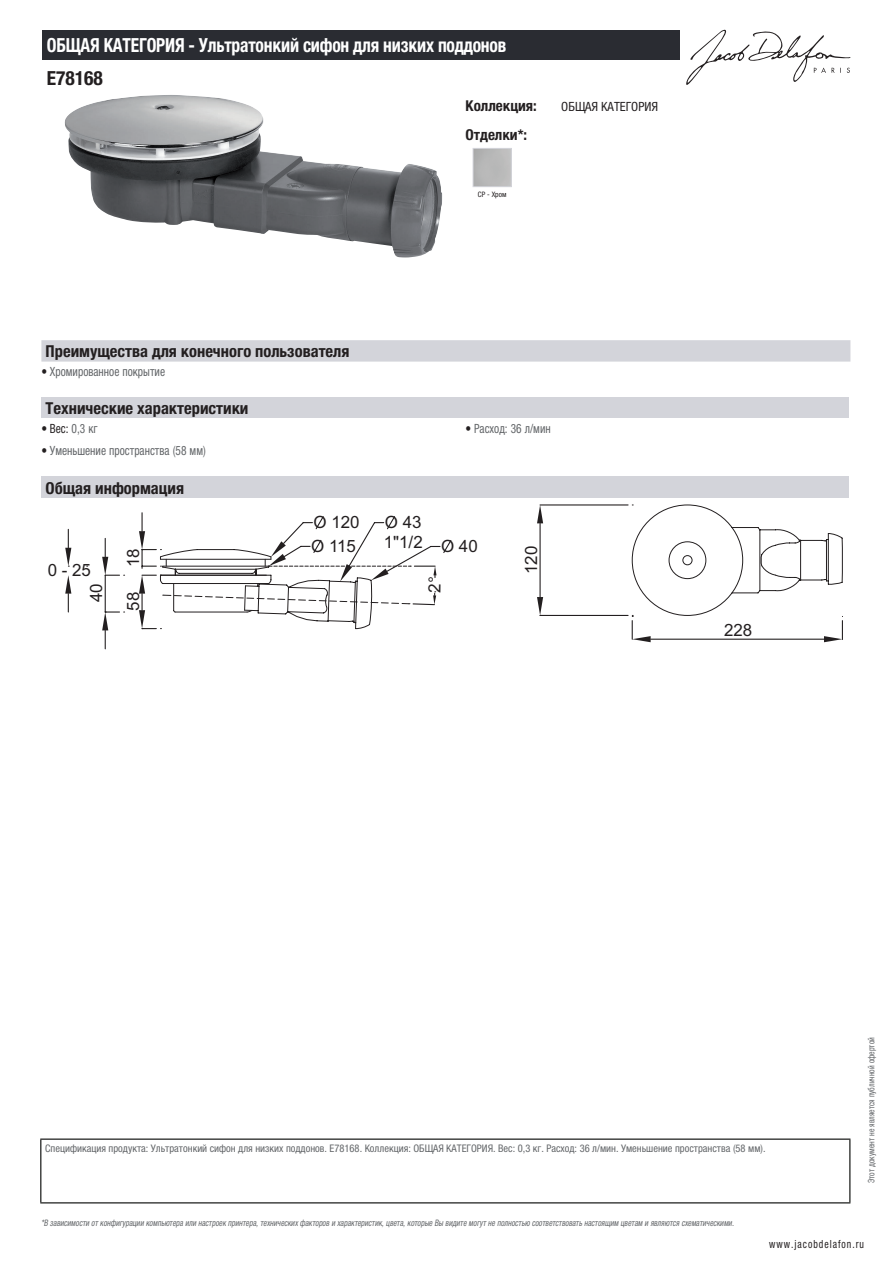
<style>
.page{position:relative;width:893px;height:1263px;background:#fff}
.page>*{position:absolute;margin:0;border:0;box-sizing:border-box;transform-origin:0 0}
.t1{font:700 condensed 19.5px "Helvetica Neue LTCYR";letter-spacing:-.01em;color:#fff;scale:.9 1}
.t2{font:700 condensed 19.5px "Helvetica Neue LTCYR";color:#231f20}
.t3{font:16.95px/19.4px "Arial";color:#231f20}
.t4{font:700 condensed 16.5px "Helvetica Neue LTCYR";color:#231f20}
.t5{font:700 condensed 15px "Helvetica Neue LTCYR";color:#231f20}
.t6{font:condensed 12.75px "Helvetica Neue LTCYR";color:#626568;scale:.9 1}
.t7{font:condensed 12.75px "Helvetica Neue LTCYR";color:#231f20}
.t8{font:condensed 12.75px "Helvetica Neue LTCYR";color:#231f20;scale:.9 1}
.t9{font:condensed 11.25px "Helvetica Neue LTCYR";letter-spacing:.1em;color:#231f20;scale:.87 1}
.t10{font:condensed 10.5px "Helvetica Neue LTCYR";color:#626568}
.t11{font:italic condensed 9px "Helvetica Neue LTCYR";color:#626568;scale:.87 1}
.t12{font:condensed 9px "Helvetica Neue LTCYR";color:#626568;scale:.87 1}
.t13{font:condensed 7.5px "Helvetica Neue LTCYR";color:#231f20}
.s1{color:#231f20}
.s2{color:#626568}
</style>
<div class="page">
<svg style="left:686px;top:30px;width:164px;height:55px"></svg>
<img style="left:65px;top:95px;width:377px;height:162px">
<div style="left:473px;top:148px;width:39px;height:39px;border:1px solid #d3d4da"></div>
<div style="left:41px;top:340px;width:809px;height:22px;background:#d3d4da"></div>
<div style="left:41px;top:397px;width:808px;height:21px;background:#d3d4da"></div>
<div style="left:41px;top:477px;width:808px;height:21px;background:#d3d4da"></div>
<svg style="left:537px;top:504px;width:306px;height:81px"></svg>
<svg style="left:537px;top:540px;width:290px;height:82px"></svg>
<hr style="left:540px;top:504px;width:88px;height:1px;background:#231f20">
<hr style="left:540px;top:615px;width:88px;height:1px;background:#231f20">
<hr style="left:539px;top:523px;width:2px;height:74px;background:#231f20">
<svg style="left:537px;top:505px;width:6px;height:18px"></svg>
<svg style="left:537px;top:597px;width:6px;height:19px"></svg>
<hr style="left:651px;top:639px;width:173px;height:1px;background:#231f20">
<svg style="left:632px;top:615px;width:19px;height:27px"></svg>
<svg style="left:824px;top:616px;width:19px;height:26px"></svg>
<svg style="left:65px;top:575px;width:6px;height:37px"></svg>
<svg style="left:65px;top:529px;width:6px;height:38px"></svg>
<svg style="left:104px;top:538px;width:348px;height:111px"></svg>
<svg style="left:102px;top:557px;width:6px;height:18px"></svg>
<svg style="left:102px;top:612px;width:6px;height:18px"></svg>
<div style="left:43px;top:30px;width:637px;height:30px;background:#2a2c32"></div>
<hr style="left:40px;top:1138px;width:810px;height:2px;background:#040503">
<hr style="left:40px;top:1140px;width:1px;height:62px;background:#040503">
<hr style="left:849px;top:1140px;width:1px;height:62px;background:#040503">
<hr style="left:40px;top:1202px;width:810px;height:1px;background:#040503">
<svg style="left:139px;top:512px;width:302px;height:118px"></svg>
<h1 class="t1" style="left:47px;top:34px;width:512px">ОБЩАЯ КАТЕГОРИЯ - Ультратонкий сифон для низких поддонов</h1>
<h1 class="t2" style="left:47px;top:67px;width:58px">E78168</h1>
<h3 class="t5" style="left:466px;top:97px;width:73px">Коллекция:</h3>
<h3 class="t7" style="left:561px;top:99px;width:98px">ОБЩАЯ КАТЕГОРИЯ</h3>
<h3 class="t5" style="left:466px;top:126px;width:63px">Отделки*:</h3>
<p class="t13" style="left:478px;top:190px;width:30px">CP - Хром</p>
<h3 class="t4" style="left:46px;top:342px;width:305px">Преимущества для конечного пользователя</h3>
<h3 class="t6" style="left:41px;top:364px;width:139px"><span class="s1">•</span> Хромированное покрытие</h3>
<h3 class="t4" style="left:46px;top:399px;width:204px">Технические характеристики</h3>
<h3 class="t8" style="left:41px;top:421px;width:64px">• Вес: <span class="s2">0,3 кг</span></h3>
<h3 class="t6" style="left:466px;top:421px;width:96px"><span class="s1">•</span> Расход: 36 л/мин</h3>
<h3 class="t6" style="left:41px;top:444px;width:184px"><span class="s1">•</span> Уменьшение пространства (58 мм)</h3>
<h3 class="t4" style="left:46px;top:479px;width:140px">Общая информация</h3>
<h2 class="t3" style="left:48px;top:561px;width:45px">0 - 25</h2>
<h2 class="t3" style="left:87px;top:602px;width:20px;rotate:-90deg">40</h2>
<h2 class="t3" style="left:124px;top:567px;width:20px;rotate:-90deg">18</h2>
<h2 class="t3" style="left:124px;top:611px;width:20px;rotate:-90deg">58</h2>
<h2 class="t3" style="left:313px;top:513px;width:48px">O 120</h2>
<h2 class="t3" style="left:311px;top:537px;width:46px">O 115</h2>
<h2 class="t3" style="left:384px;top:513px;width:95px">O 43<br>1"1/2 O 40</h2>
<h2 class="t3" style="left:522px;top:574px;width:30px;rotate:-90deg">120</h2>
<h2 class="t3" style="left:724px;top:621px;width:30px">228</h2>
<p class="t10" style="left:45px;top:1142px;width:722px">Спецификация продукта: Ультратонкий сифон для низких поддонов. E78168. Коллекция: ОБЩАЯ КАТЕГОРИЯ. Вес: 0,3 кг. Расход: 36 л/мин. Уменьшение пространства (58 мм).</p>
<p class="t11" style="left:41px;top:1218px;width:800px">*В зависимости отконфигурации компьютера или настроек принтера,техническихфакторов и характеристик,цвета,которые Вы видите могутне полностью соответствоватьнастоящим цветам и являются схематическими.</p>
<p class="t12" style="left:866px;top:1183px;width:169px;rotate:-90deg">Этот документ не является публичной офертой</p>
<p class="t9" style="left:769px;top:1237px;width:110px">www.jacobdelafon.ru</p>
</div>
